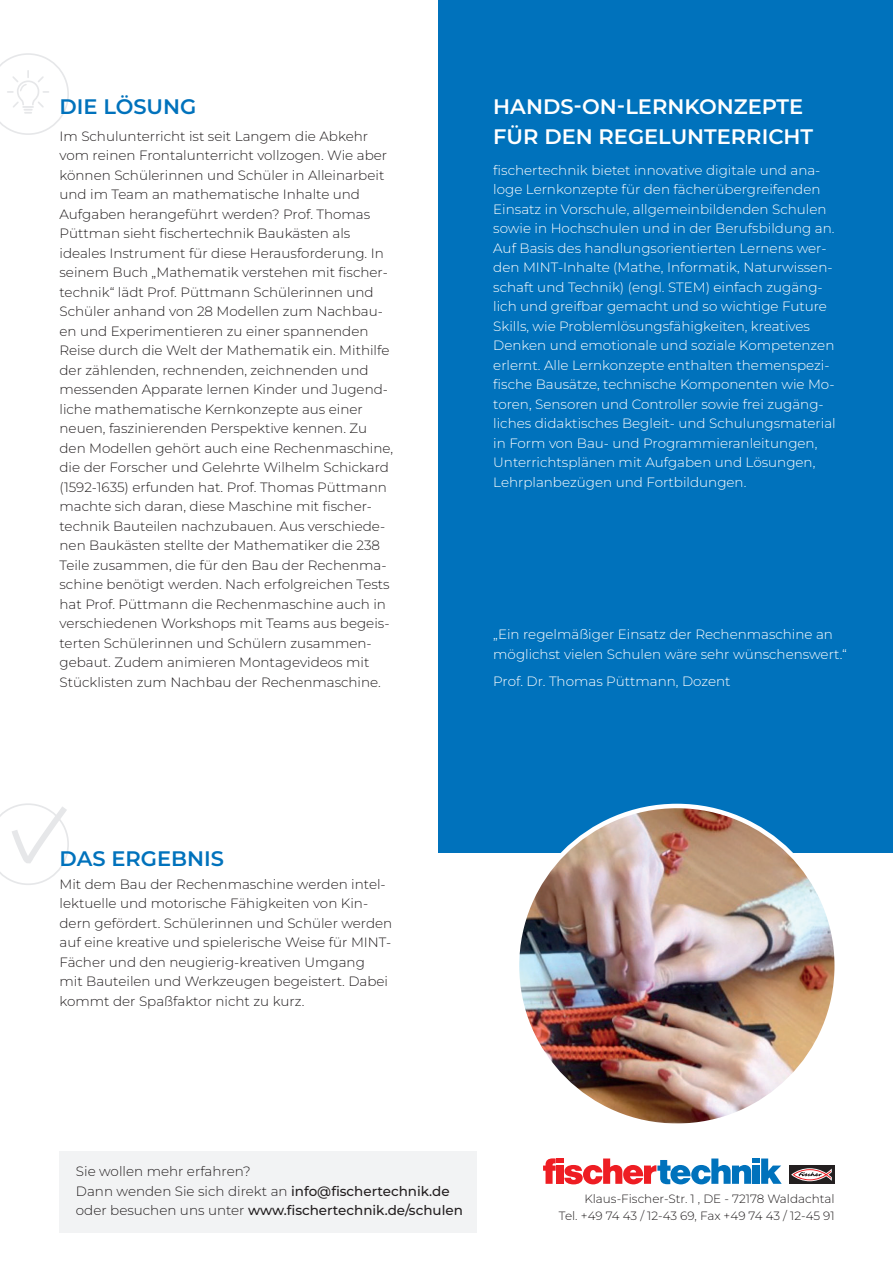
<style>
.page{position:relative;width:893px;height:1263px;background:#fff}
.page>*{position:absolute;margin:0;border:0;box-sizing:border-box;transform-origin:0 0}
.t1{font:600 21px/30px "Montserrat";color:#fff}
.t2{font:600 21px "Montserrat";color:#0072bc}
.t3{font:300 13.5px/19.5px "Montserrat";color:#231f20}
.t4{font:300 13.5px/19.5px "Montserrat";color:#fff}
.t5{font:300 12px/16.5px "Montserrat";color:#231f20;text-align:right}
.s1{font-weight:500}
</style>
<div class="page">
<div style="left:60px;top:1152px;width:417px;height:81px;background:#f2f3f4"></div>
<div style="left:438px;top:0;width:455px;height:852px;background:#0072bc"></div>
<div style="left:789px;top:1165px;width:45px;height:19px;background:#231f20"></div>
<svg style="left:791px;top:1168px;width:41px;height:13px"></svg>
<svg style="left:543px;top:1158px;width:239px;height:26px"></svg>
<svg style="left:0;top:803px;width:69px;height:82px"></svg>
<svg style="left:0;top:53px;width:69px;height:82px"></svg>
<img style="left:517px;top:806px;width:320px;height:320px;border-radius:160px">
<h1 class="t2" style="left:60px;top:92px;width:138px">DIE LÖSUNG</h1>
<p class="t3" style="left:60px;top:126px;width:335px">Im Schulunterricht ist seit Langem die Abkehr vom reinen Frontalunterricht vollzogen. Wie aber können Schülerinnen und Schüler in Alleinarbeit und im Team an mathematische Inhalte und Aufgaben herangeführt werden? Prof. Thomas Püttman sieht fischertechnik Baukästen als ideales Instrument für diese Herausforderung. In seinem Buch „Mathematik verstehen mit fischer&shy;technik“ lädt Prof. Püttmann Schülerinnen und Schüler anhand von 28 Modellen zum Nachbau&shy;en und Experimentieren zu einer spannenden Reise durch die Welt der Mathematik ein. Mithilfe der zählenden, rechnenden, zeichnenden und messenden Apparate lernen Kinder und Jugend&shy;liche mathematische Kernkonzepte aus einer neuen, faszinierenden Perspektive kennen. Zu den Modellen gehört auch eine Rechenmaschine, die der Forscher und Gelehrte Wilhelm Schickard (1592-1635) erfunden hat. Prof. Thomas Püttmann machte sich daran, diese Maschine mit fischer&shy;technik Bauteilen nachzubauen. Aus verschiede&shy;nen Baukästen stellte der Mathematiker die 238<br>Teile zusammen, die für den Bau der Rechenma&shy;schine benötigt werden. Nach erfolgreichen Tests hat Prof. Püttmann die Rechenmaschine auch in verschiedenen Workshops mit Teams aus begeis&shy;terten Schülerinnen und Schülern zusammen&shy;gebaut. Zudem animieren Montagevideos mit Stücklisten zum Nachbau der Rechenmaschine.</p>
<h1 class="t1" style="left:493px;top:91px;width:321px">HANDS-ON-LERNKONZEPTE<br>FÜR DEN REGELUNTERRICHT</h1>
<p class="t4" style="left:493px;top:160px;width:344px">fischertechnik bietet innovative digitale und ana&shy;loge Lernkonzepte für den fächerübergreifenden Einsatz in Vorschule, allgemeinbildenden Schulen sowie in Hochschulen und in der Berufsbildung an.<br>Auf Basis des handlungsorientierten Lernens wer&shy;den MINT-Inhalte (Mathe, Informatik, Naturwissen&shy;schaft und Technik) (engl. STEM) einfach zugäng&shy;lich und greifbar gemacht und so wichtige Future Skills, wie Problemlösungsfähigkeiten, kreatives Denken und emotionale und soziale Kompetenzen erlernt. Alle Lernkonzepte enthalten themenspezi&shy;fische Bausätze, technische Komponenten wie Mo&shy;toren, Sensoren und Controller sowie frei zugäng&shy;liches didaktisches Begleit- und Schulungsmaterial in Form von Bau- und Programmieranleitungen, Unterrichtsplänen mit Aufgaben und Lösungen, Lehrplanbezügen und Fortbildungen.</p>
<p class="t4" style="left:493px;top:624px;width:355px">„Ein regelmäßiger Einsatz der Rechenmaschine an möglichst vielen Schulen wäre sehr wünschenswert.“</p>
<p class="t4" style="left:493px;top:671px;width:239px">Prof. Dr. Thomas Püttmann, Dozent</p>
<h1 class="t2" style="left:60px;top:845px;width:166px">DAS ERGEBNIS</h1>
<p class="t3" style="left:60px;top:874px;width:334px">Mit dem Bau der Rechenmaschine werden intel&shy;lektuelle und motorische Fähigkeiten von Kin&shy;dern gefördert. Schülerinnen und Schüler werden auf eine kreative und spielerische Weise für MINT-Fächer und den neugierig-kreativen Umgang<br>mit Bauteilen und Werkzeugen begeistert. Dabei kommt der Spaßfaktor nicht zu kurz.</p>
<p class="t3" style="left:76px;top:1161px;width:388px">Sie wollen mehr erfahren?<br>Dann wenden Sie sich direkt an <span class="s1">info@fischertechnik.de </span>oder besuchen uns unter <span class="s1">www.fischertechnik.de/schulen</span></p>
<p class="t5" style="left:559px;top:1190px;width:277px">Klaus-Fischer-Str. 1 , DE - 72178 Waldachtal<br>Tel. +49 74 43 / 12-43 69, Fax +49 74 43 / 12-45 91</p>
</div>
